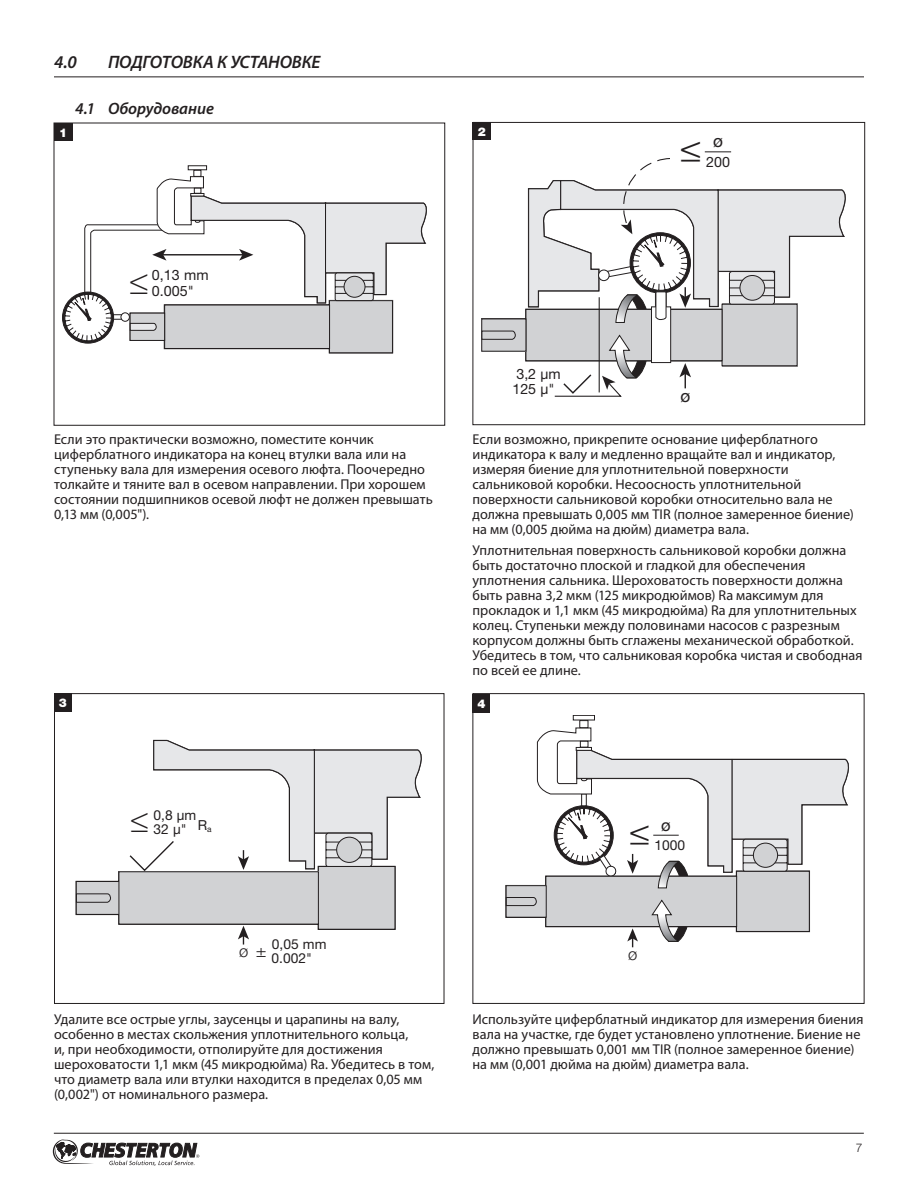
<style>
.page{position:relative;width:918px;height:1188px;background:#fff}
.page>*{position:absolute;margin:0;border:0;box-sizing:border-box;transform-origin:0 0}
.t1{font:300 37.2px "Helvetica Neue CE";color:#231f20}
.t2{font:300 condensed 37.2px "Myriad Pro";color:#231f20}
.t3{font:300 condensed 35.85px "Myriad Pro";color:#231f20}
.t4{font:300 35.85px "Helvetica Neue CE";color:#231f20}
.t5{font:italic 600 18px "Myriad Pro";letter-spacing:-.01em;color:#231f20}
.t6{font:17.25px "Helvetica Neue";color:#231f20}
.t7{font:italic 600 16.5px "Myriad Pro";color:#231f20}
.t8{font:300 16.5px "Helvetica Neue CE";color:#231f20}
.t9{font:16.5px "Helvetica Neue";color:#231f20}
.t10{font:14.4px "Helvetica Neue CE";color:#231f20}
.t11{font:14.25px/15px "Myriad Pro";letter-spacing:.005em;color:#231f20}
.t12{font:14.25px "Helvetica Neue CE";color:#231f20}
.t13{font:14.25px "Helvetica Neue";color:#231f20}
.t14{font:13.8px "Helvetica Neue CE";color:#231f20}
.t15{font:13.8px "Helvetica Neue";color:#231f20}
.t16{font:900 12px "Helvetica Neue CE";color:#fff}
.t17{font:300 12px "Helvetica Neue CE";color:#231f20}
.s1{font-size:18px}
</style>
<div class="page">
<hr style="left:54px;top:1133px;width:810px;height:1px;background:#231f20">
<svg style="left:53px;top:1139px;width:146px;height:27px"></svg>
<div style="left:473px;top:122px;width:18px;height:18px;background:#231f20"></div>
<svg style="left:481px;top:151px;width:365px;height:246px"></svg>
<div style="left:472px;top:122px;width:393px;height:303px;border:1px solid #231f20"></div>
<svg style="left:64px;top:165px;width:363px;height:188px"></svg>
<div style="left:54px;top:123px;width:391px;height:303px;border:1px solid #231f20"></div>
<div style="left:54px;top:123px;width:18px;height:18px;background:#231f20"></div>
<svg style="left:76px;top:871px;width:320px;height:59px"></svg>
<div style="left:76px;top:882px;width:45px;height:32px;background:#d1d2d4"></div>
<div style="left:76px;top:881px;width:45px;height:34px;border:1px solid #231f20"></div>
<div style="left:318px;top:867px;width:77px;height:62px;background:#d1d2d4"></div>
<div style="left:318px;top:866px;width:77px;height:64px;border:1px solid #231f20"></div>
<svg style="left:76px;top:871px;width:35px;height:32px"></svg>
<div style="left:119px;top:872px;width:199px;height:52px;background:#d1d2d4"></div>
<svg style="left:238px;top:926px;width:11px;height:19px"></svg>
<svg style="left:128px;top:740px;width:294px;height:132px"></svg>
<div style="left:54px;top:693px;width:390px;height:311px;border:1px solid #231f20"></div>
<div style="left:54px;top:693px;width:18px;height:19px;background:#231f20"></div>
<div style="left:573px;top:715px;width:22px;height:5px;border:1px solid #231f20"></div>
<div style="left:579px;top:720px;width:9px;height:8px;background:#fff;border:1px solid #231f20"></div>
<svg style="left:506px;top:727px;width:343px;height:220px"></svg>
<div style="left:472px;top:693px;width:393px;height:311px;border:1px solid #231f20"></div>
<div style="left:472px;top:694px;width:18px;height:18px;background:#231f20"></div>
<hr style="left:54px;top:76px;width:810px;height:1px;background:#231f20">
<p class="t5" style="left:54px;top:50px;width:24px">4.0</p>
<p class="t5" style="left:108px;top:50px;width:214px">ПОДГОТОВКА К УСТАНОВКЕ</p>
<p class="t7" style="left:75px;top:98px;width:141px">4.1 Оборудование</p>
<p class="t16" style="left:59px;top:126px;width:10px">1</p>
<p class="t10" style="left:152px;top:266px;width:58px">0,13 mm</p>
<h1 class="t2" style="left:128px;top:262px;width:24px">≤</h1>
<p class="t10" style="left:152px;top:282px;width:43px">0.005"</p>
<p class="t16" style="left:478px;top:124px;width:10px">2</p>
<p class="t12" style="left:516px;top:365px;width:46px">3,2 µm</p>
<p class="t12" style="left:512px;top:380px;width:44px">125 µ"</p>
<p class="t6" style="left:713px;top:131px;width:11px">ø</p>
<h1 class="t1" style="left:679px;top:125px;width:24px">≤</h1>
<p class="t13" style="left:706px;top:154px;width:25px">200</p>
<p class="t6" style="left:681px;top:385px;width:11px">ø</p>
<p class="t11" style="left:54px;top:431px;width:380px">Если это практически возможно, поместите кончик циферблатного индикатора на конец втулки вала или на ступеньку вала для измерения осевого люфта. Поочередно толкайте и тяните вал в осевом направлении. При хорошем состоянии подшипников осевой люфт не должен превышать 0,13 мм (0,005").</p>
<p class="t11" style="left:472px;top:431px;width:383px">Если возможно, прикрепите основание циферблатного индикатора к валу и медленно вращайте вал и индикатор, измеряя биение для уплотнительной поверхности сальниковой коробки. Несоосность уплотнительной поверхности сальниковой коробки относительно вала не должна превышать 0,005 мм TIR (полное замеренное биение) на мм (0,005 дюйма на дюйм) диаметра вала.</p>
<p class="t11" style="left:472px;top:543px;width:392px">Уплотнительная поверхность сальниковой коробки должна быть достаточно плоской и гладкой для обеспечения уплотнения сальника. Шероховатость поверхности должна быть равна 3,2 мкм (125 микродюймов) Ra максимум для прокладок и 1,1 мкм (45 микродюйма) Ra для уплотнительных колец. Ступеньки между половинами насосов с разрезным корпусом должны быть сглажены механической обработкой.<br>Убедитесь в том, что сальниковая коробка чистая и свободная по всей ее длине.</p>
<p class="t16" style="left:59px;top:696px;width:10px">3</p>
<p class="t14" style="left:154px;top:806px;width:44px">0,8 µm</p>
<h2 class="t3" style="left:129px;top:801px;width:23px">≤</h2>
<p class="t14" style="left:198px;top:817px;width:15px">R<sub>a</sub></p>
<p class="t14" style="left:154px;top:821px;width:35px">32 µ"</p>
<p class="t14" style="left:272px;top:936px;width:56px">0,05 mm</p>
<p class="t8" style="left:239px;top:941px;width:29px">ø <span class="s1">±</span></p>
<p class="t14" style="left:272px;top:950px;width:42px">0.002"</p>
<p class="t16" style="left:477px;top:697px;width:10px">4</p>
<p class="t9" style="left:661px;top:815px;width:11px">ø</p>
<h2 class="t4" style="left:629px;top:810px;width:23px">≤</h2>
<p class="t15" style="left:655px;top:837px;width:32px">1000</p>
<p class="t8" style="left:628px;top:944px;width:11px">ø</p>
<p class="t11" style="left:54px;top:1011px;width:382px">Удалите все острые углы, заусенцы и царапины на валу, особенно в местах скольжения уплотнительного кольца,<br>и, при необходимости, отполируйте для достижения шероховатости 1,1 мкм (45 микродюйма) Ra. Убедитесь в том, что диаметр вала или втулки находится в пределах 0,05 мм (0,002") от номинального размера.</p>
<p class="t11" style="left:472px;top:1011px;width:392px">Используйте циферблатный индикатор для измерения биения вала на участке, где будет установлено уплотнение. Биение не должно превышать 0,001 мм TIR (полное замеренное биение) на мм (0,001 дюйма на дюйм) диаметра вала.</p>
<p class="t17" style="left:856px;top:1140px;width:8px">7</p>
</div>
